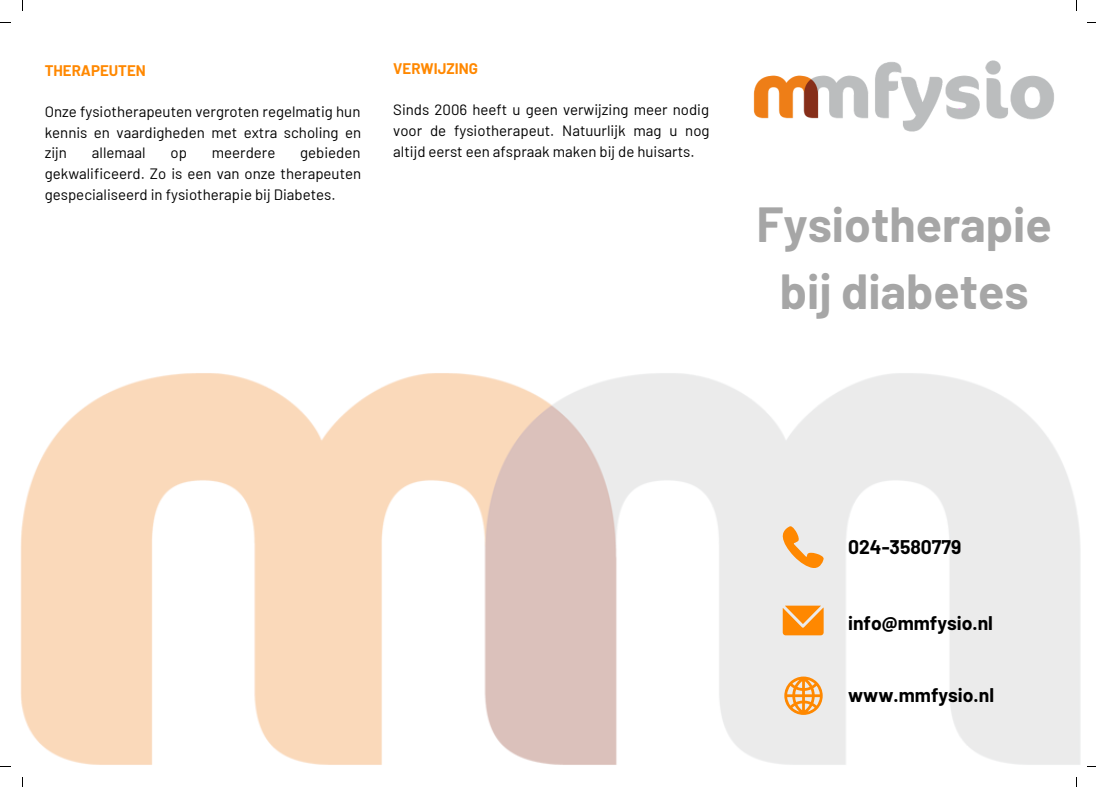
<style>
.page{position:relative;width:1096px;height:787px;background:#fff}
.page>*{position:absolute;margin:0;border:0;box-sizing:border-box;transform-origin:0 0}
.t1{font:700 48.12px/66.6px "Barlow";color:#a6a6a6;text-align:center}
.t2{font:700 19.25px "Barlow";color:#000}
.t3{font:15px/20.6px "Barlow";color:#000;text-align:justify}
.t4{font:700 15px "Barlow";color:#f80}
</style>
<div class="page">
<img style="left:753px;top:61px;width:301px;height:71px">
<img style="left:20px;top:373px;width:1061px;height:392px">
<svg style="left:782px;top:527px;width:41px;height:40px;background:#f2c693"></svg>
<svg style="left:782px;top:606px;width:41px;height:29px"></svg>
<svg style="left:784px;top:676px;width:38px;height:39px"></svg>
<p class="t4" style="left:45px;top:61px;width:102px">THERAPEUTEN</p>
<p class="t3" style="left:45px;top:101px;width:318px">Onze fysiotherapeuten vergroten regelmatig hun kennis en vaardigheden met extra scholing en zijn</p>
<p class="t3" style="left:45px;top:142px;width:318px;text-indent:255px">gebieden gekwalificeerd. Zo is een van onze therapeuten gespecialiseerd in fysiotherapie bij Diabetes.</p>
<p class="t3" style="left:92px;top:142px;width:55px">allemaal</p>
<p class="t3" style="left:170px;top:142px;width:18px">op</p>
<p class="t3" style="left:212px;top:142px;width:65px">meerdere</p>
<p class="t4" style="left:393px;top:59px;width:86px">VERWIJZING</p>
<p class="t3" style="left:393px;top:99px;width:318px">Sinds 2006 heeft u geen verwijzing meer nodig voor de fysiotherapeut. Natuurlijk mag u nog altijd eerst een afspraak maken bij de huisarts.</p>
<p class="t1" style="left:756px;top:190px;width:297px">Fysiotherapie bij diabetes</p>
<p class="t2" style="left:848px;top:535px;width:115px">024-3580779</p>
<p class="t2" style="left:848px;top:611px;width:146px">info@mmfysio.nl</p>
<p class="t2" style="left:848px;top:683px;width:147px">www.mmfysio.nl</p>
</div>
